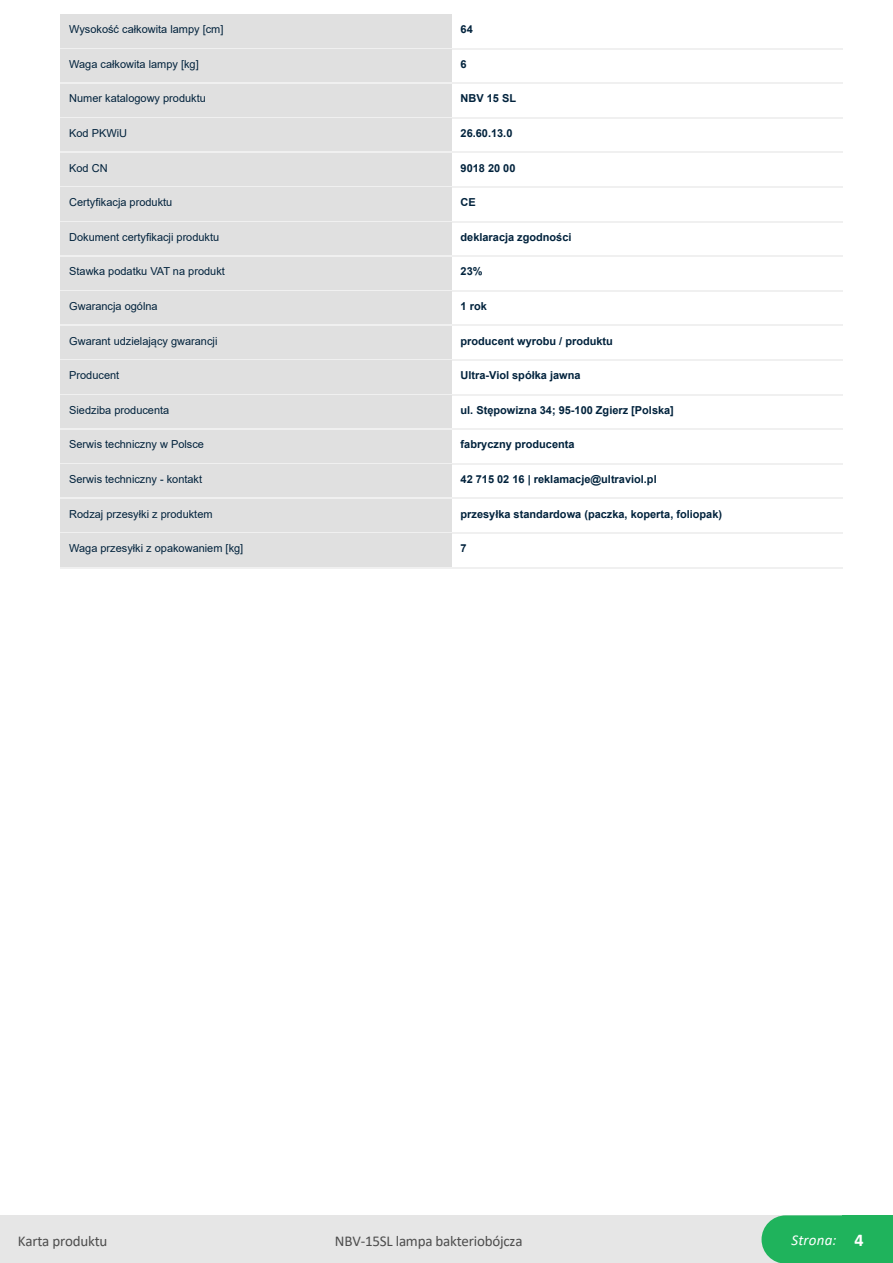
<style>
.page{position:relative;width:893px;height:1263px;background:#fff}
.page>*{position:absolute;margin:0;border:0;box-sizing:border-box;transform-origin:0 0}
.t1{font:15px "Calibri";letter-spacing:-.015em;color:#4d4d4d}
.t2{font:italic 15px "Calibri";letter-spacing:.015em;color:#fff}
.t3{font:10.95px "Arial";color:#01223c}
.t4{font:700 10.95px "Arial";color:#01223c}
.s1{font-weight:700;font-style:normal;font-size:18px}
</style>
<div class="page">
<div style="left:0;top:1215px;width:892px;height:48px;background:#e6e6e6"></div>
<div style="left:761px;top:1215px;width:131px;height:48px;background:#1fb35c;border-radius:24px"></div>
<div style="left:842px;top:1215px;width:50px;height:48px;background:#1fb35c"></div>
<div style="left:60px;top:15px;width:392px;height:34px;background:#e0e0e0"></div>
<hr style="left:60px;top:48px;width:392px;height:1px;background:#f0f0f0">
<hr style="left:452px;top:48px;width:390px;height:1px;background:#f0f0f0">
<div style="left:60px;top:49px;width:392px;height:35px;background:#e0e0e0"></div>
<hr style="left:60px;top:83px;width:392px;height:1px;background:#f0f0f0">
<hr style="left:452px;top:83px;width:390px;height:1px;background:#f0f0f0">
<div style="left:60px;top:84px;width:392px;height:34px;background:#e0e0e0"></div>
<hr style="left:60px;top:117px;width:392px;height:1px;background:#f0f0f0">
<hr style="left:452px;top:117px;width:390px;height:1px;background:#f0f0f0">
<div style="left:60px;top:118px;width:392px;height:35px;background:#e0e0e0"></div>
<hr style="left:60px;top:152px;width:392px;height:1px;background:#f0f0f0">
<hr style="left:452px;top:152px;width:390px;height:1px;background:#f0f0f0">
<div style="left:60px;top:153px;width:392px;height:35px;background:#e0e0e0"></div>
<hr style="left:60px;top:186px;width:392px;height:2px;background:#f0f0f0">
<hr style="left:452px;top:186px;width:390px;height:2px;background:#f0f0f0">
<div style="left:60px;top:188px;width:392px;height:34px;background:#e0e0e0"></div>
<hr style="left:60px;top:221px;width:392px;height:1px;background:#f0f0f0">
<hr style="left:452px;top:221px;width:390px;height:1px;background:#f0f0f0">
<div style="left:60px;top:222px;width:392px;height:35px;background:#e0e0e0"></div>
<hr style="left:60px;top:256px;width:392px;height:1px;background:#f0f0f0">
<hr style="left:452px;top:256px;width:390px;height:1px;background:#f0f0f0">
<div style="left:60px;top:257px;width:392px;height:34px;background:#e0e0e0"></div>
<hr style="left:60px;top:290px;width:392px;height:1px;background:#f0f0f0">
<hr style="left:452px;top:290px;width:390px;height:1px;background:#f0f0f0">
<div style="left:60px;top:291px;width:392px;height:35px;background:#e0e0e0"></div>
<hr style="left:60px;top:325px;width:392px;height:1px;background:#f0f0f0">
<hr style="left:452px;top:325px;width:390px;height:1px;background:#f0f0f0">
<div style="left:60px;top:326px;width:392px;height:35px;background:#e0e0e0"></div>
<hr style="left:60px;top:359px;width:392px;height:2px;background:#f0f0f0">
<hr style="left:452px;top:359px;width:390px;height:2px;background:#f0f0f0">
<div style="left:60px;top:361px;width:392px;height:34px;background:#e0e0e0"></div>
<hr style="left:60px;top:394px;width:392px;height:1px;background:#f0f0f0">
<hr style="left:452px;top:394px;width:390px;height:1px;background:#f0f0f0">
<div style="left:60px;top:395px;width:392px;height:35px;background:#e0e0e0"></div>
<hr style="left:60px;top:429px;width:392px;height:1px;background:#f0f0f0">
<hr style="left:452px;top:429px;width:390px;height:1px;background:#f0f0f0">
<div style="left:60px;top:430px;width:392px;height:34px;background:#e0e0e0"></div>
<hr style="left:60px;top:463px;width:392px;height:1px;background:#f0f0f0">
<hr style="left:452px;top:463px;width:390px;height:1px;background:#f0f0f0">
<div style="left:60px;top:464px;width:392px;height:35px;background:#e0e0e0"></div>
<hr style="left:60px;top:498px;width:392px;height:1px;background:#f0f0f0">
<hr style="left:452px;top:498px;width:390px;height:1px;background:#f0f0f0">
<div style="left:60px;top:499px;width:392px;height:34px;background:#e0e0e0"></div>
<hr style="left:60px;top:532px;width:392px;height:1px;background:#f0f0f0">
<hr style="left:452px;top:532px;width:390px;height:1px;background:#f0f0f0">
<div style="left:60px;top:533px;width:392px;height:35px;background:#e0e0e0"></div>
<hr style="left:60px;top:567px;width:392px;height:1px;background:#f0f0f0">
<hr style="left:452px;top:567px;width:390px;height:1px;background:#f0f0f0">
<p class="t3" style="left:69px;top:25px;width:156px">Wysokość całkowita lampy [cm]</p>
<p class="t4" style="left:460px;top:25px;width:14px">64</p>
<p class="t3" style="left:69px;top:60px;width:131px">Waga całkowita lampy [kg]</p>
<p class="t4" style="left:460px;top:60px;width:8px">6</p>
<p class="t3" style="left:69px;top:94px;width:138px">Numer katalogowy produktu</p>
<p class="t4" style="left:460px;top:94px;width:57px">NBV 15 SL</p>
<p class="t3" style="left:69px;top:129px;width:59px">Kod PKWiU</p>
<p class="t4" style="left:460px;top:129px;width:53px">26.60.13.0</p>
<p class="t3" style="left:69px;top:164px;width:40px">Kod CN</p>
<p class="t4" style="left:460px;top:164px;width:56px">9018 20 00</p>
<p class="t3" style="left:69px;top:198px;width:105px">Certyfikacja produktu</p>
<p class="t4" style="left:460px;top:198px;width:17px">CE</p>
<p class="t3" style="left:69px;top:233px;width:151px">Dokument certyfikacji produktu</p>
<p class="t4" style="left:460px;top:233px;width:112px">deklaracja zgodności</p>
<p class="t3" style="left:69px;top:267px;width:157px">Stawka podatku VAT na produkt</p>
<p class="t4" style="left:460px;top:267px;width:23px">23%</p>
<p class="t3" style="left:69px;top:302px;width:90px">Gwarancja ogólna</p>
<p class="t4" style="left:460px;top:302px;width:28px">1 rok</p>
<p class="t3" style="left:69px;top:337px;width:150px">Gwarant udzielający gwarancji</p>
<p class="t4" style="left:460px;top:337px;width:154px">producent wyrobu / produktu</p>
<p class="t3" style="left:69px;top:371px;width:52px">Producent</p>
<p class="t4" style="left:460px;top:371px;width:121px">Ultra-Viol spółka jawna</p>
<p class="t3" style="left:69px;top:406px;width:102px">Siedziba producenta</p>
<p class="t4" style="left:460px;top:406px;width:215px">ul. Stępowizna 34; 95-100 Zgierz [Polska]</p>
<p class="t3" style="left:69px;top:440px;width:136px">Serwis techniczny w Polsce</p>
<p class="t4" style="left:460px;top:440px;width:115px">fabryczny producenta</p>
<p class="t3" style="left:69px;top:475px;width:134px">Serwis techniczny - kontakt</p>
<p class="t4" style="left:460px;top:475px;width:198px">42 715 02 16 | reklamacje@ultraviol.pl</p>
<p class="t3" style="left:69px;top:510px;width:145px">Rodzaj przesyłki z produktem</p>
<p class="t4" style="left:460px;top:510px;width:263px">przesyłka standardowa (paczka, koperta, foliopak)</p>
<p class="t3" style="left:69px;top:544px;width:175px">Waga przesyłki z opakowaniem [kg]</p>
<p class="t4" style="left:460px;top:544px;width:8px">7</p>
<h1 class="t1" style="left:18px;top:1235px;width:91px">Karta produktu</h1>
<h1 class="t1" style="left:335px;top:1235px;width:189px">NBV-15SL lampa bakteriobójcza</h1>
<h1 class="t2" style="left:791px;top:1234px;width:74px">Strona: <span class="s1">4</span></h1>
</div>
